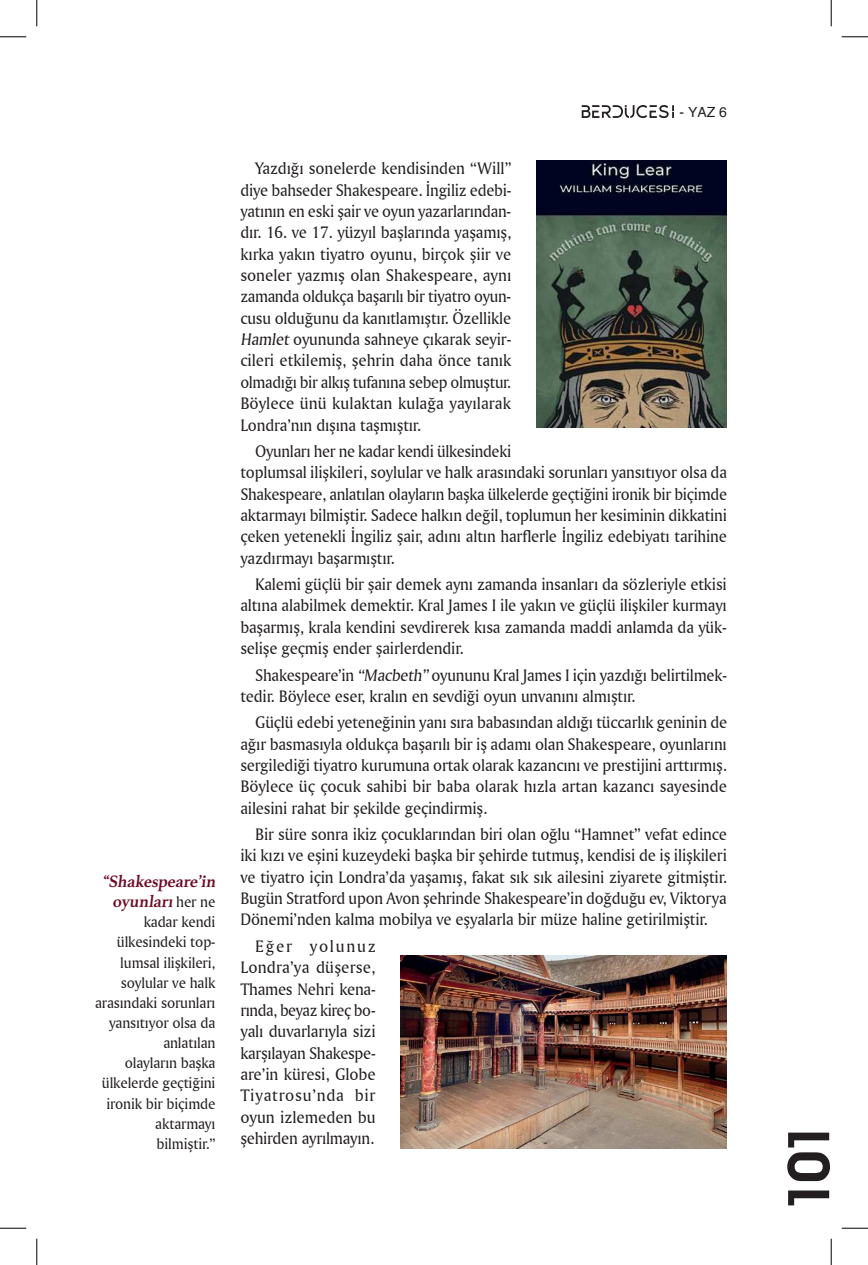
<style>
.page{position:relative;width:868px;height:1265px;background:#fff}
.page>*{position:absolute;margin:0;border:0;box-sizing:border-box;transform-origin:0 0}
.t1{font:600 57.75px "Avant Garde IT Cby BT";color:#231f20}
.t2{font:17.5px/21.3px "Amerigo BT Roman A";letter-spacing:-.01em;color:#231f20;text-align:justify;scale:.96 1}
.t3{font:17.5px/21.3px "Amerigo BT Roman A";letter-spacing:-.01em;color:#231f20;text-align:justify}
.t4{font:17.5px/21.3px "Amerigo BT Roman A";letter-spacing:-.01em;color:#231f20;scale:.95 1}
.t5{font:700 17.5px/20.1px "Athelas";color:#6c0a25;text-align:center;scale:.96 1}
.t6{font:15.75px/20.1px "Amerigo BT Roman A";letter-spacing:-.01em;color:#231f20;text-align:right}
.t7{font:14px "Helvetica";color:#231f20}
.s1{font-family:"Amerigo BT Roman A";font-weight:400;font-size:15.75px;color:#231f20}
</style>
<div class="page">
<svg style="left:581px;top:105px;width:92px;height:13px"></svg>
<img style="left:400px;top:955px;width:326px;height:193px">
<img style="left:536px;top:161px;width:190px;height:266px">
<svg style="left:0;top:36px;width:26px;height:1px"></svg>
<svg style="left:841px;top:36px;width:26px;height:1px"></svg>
<svg style="left:0;top:1227px;width:26px;height:1px"></svg>
<svg style="left:841px;top:1227px;width:26px;height:1px"></svg>
<svg style="left:36px;top:0;width:1px;height:26px"></svg>
<svg style="left:36px;top:1238px;width:1px;height:26px"></svg>
<svg style="left:830px;top:0;width:1px;height:26px"></svg>
<svg style="left:830px;top:1238px;width:1px;height:26px"></svg>
<p class="t5" style="left:102px;top:871px;width:122px">“Shakespeare’in oyunları<span class="s1">h e r n e</span></p>
<p class="t6" style="left:95px;top:911px;width:122px">kadar kendi ülkesindeki top&shy;lumsal ilişkileri, soylular ve halk arasındaki sorunları yansıtıyor olsa da anlatılan<br>olayların başka ülkelerde geçtiğini ironik bir biçimde aktarmayı bilmiştir.”</p>
<p class="t7" style="left:679px;top:103px;width:49px">- YAZ 6</p>
<p class="t3" style="left:240px;top:157px;width:272px;text-indent:15px">Yazdığı sonelerde kendisinden “Will” diye bahseder Shakespeare. İngiliz edebi&shy;yatının en eski şair ve oyun yazarlarından&shy;dır. 16. ve 17. yüzyıl başlarında yaşamış, kırka yakın tiyatro oyunu, birçok şiir ve soneler yazmış olan Shakespeare, aynı zamanda oldukça başarılı bir tiyatro oyun&shy;cusu olduğunu da kanıtlamıştır. Özellikle Hamlet oyununda sahneye çıkarak seyir&shy;cileri etkilemiş, şehrin daha önce tanık olmadığı bir alkış tufanına sebep olmuştur.<br>Böylece ünü kulaktan kulağa yayılarak Londra’nın dışına taşmıştır.</p>
<p class="t4" style="left:240px;top:440px;width:513px;text-indent:15px">Oyunları her ne kadar kendi ülkesindeki<br>toplumsal ilişkileri, soylular ve halk arasındaki sorunları yansıtıyor olsa da Shakespeare, anlatılan olayların başka ülkelerde geçtiğini ironik bir biçimde aktarmayı bilmiştir. Sadece halkın değil, toplumun her kesiminin dikkatini çeken yetenekli İngiliz şair, adını altın harflerle İngiliz edebiyatı tarihine yazdırmayı başarmıştır.</p>
<p class="t2" style="left:240px;top:573px;width:508px;text-indent:15px">Kalemi güçlü bir şair demek aynı zamanda insanları da sözleriyle etkisi altına alabilmek demektir. Kral James I ile yakın ve güçlü ilişkiler kurmayı başarmış, krala kendini sevdirerek kısa zamanda maddi anlamda da yük&shy;selişe geçmiş ender şairlerdendir.</p>
<p class="t4" style="left:240px;top:663px;width:513px;text-indent:15px">Shakespeare’in “Macbeth” oyununu Kral James I için yazdığı belirtilmek&shy;tedir. Böylece eser, kralın en sevdiği oyun unvanını almıştır.</p>
<p class="t2" style="left:240px;top:711px;width:508px;text-indent:15px">Güçlü edebi yeteneğinin yanı sıra babasından aldığı tüccarlık geninin de ağır basmasıyla oldukça başarılı bir iş adamı olan Shakespeare, oyunlarını sergilediği tiyatro kurumuna ortak olarak kazancını ve prestijini arttırmış.<br>Böylece üç çocuk sahibi bir baba olarak hızla artan kazancı sayesinde ailesini rahat bir şekilde geçindirmiş.</p>
<p class="t2" style="left:240px;top:823px;width:508px;text-indent:15px">Bir süre sonra ikiz çocuklarından biri olan oğlu “Hamnet” vefat edince iki kızı ve eşini kuzeydeki başka bir şehirde tutmuş, kendisi de iş ilişkileri ve tiyatro için Londra’da yaşamış, fakat sık sık ailesini ziyarete gitmiştir.<br>Bugün Stratford upon Avon şehrinde Shakespeare’in doğduğu ev, Viktorya Dönemi’nden kalma mobilya ve eşyalarla bir müze haline getirilmiştir.</p>
<p class="t3" style="left:240px;top:934px;width:137px;text-indent:15px">Eğer yolunuz Londra’ya düşerse, Thames Nehri kena&shy;rında, beyaz kireç bo&shy;yalı duvarlarıyla sizi karşılayan Shakespe&shy;are’in küresi, Globe Tiyatrosu’nda bir oyun izlemeden bu şehirden ayrılmayın.</p>
<h1 class="t1" style="left:773px;top:1212px;width:93px;rotate:-90deg">101</h1>
<h1 class="t1" style="left:773px;top:1193px;width:54px;rotate:-90deg">01</h1>
</div>
